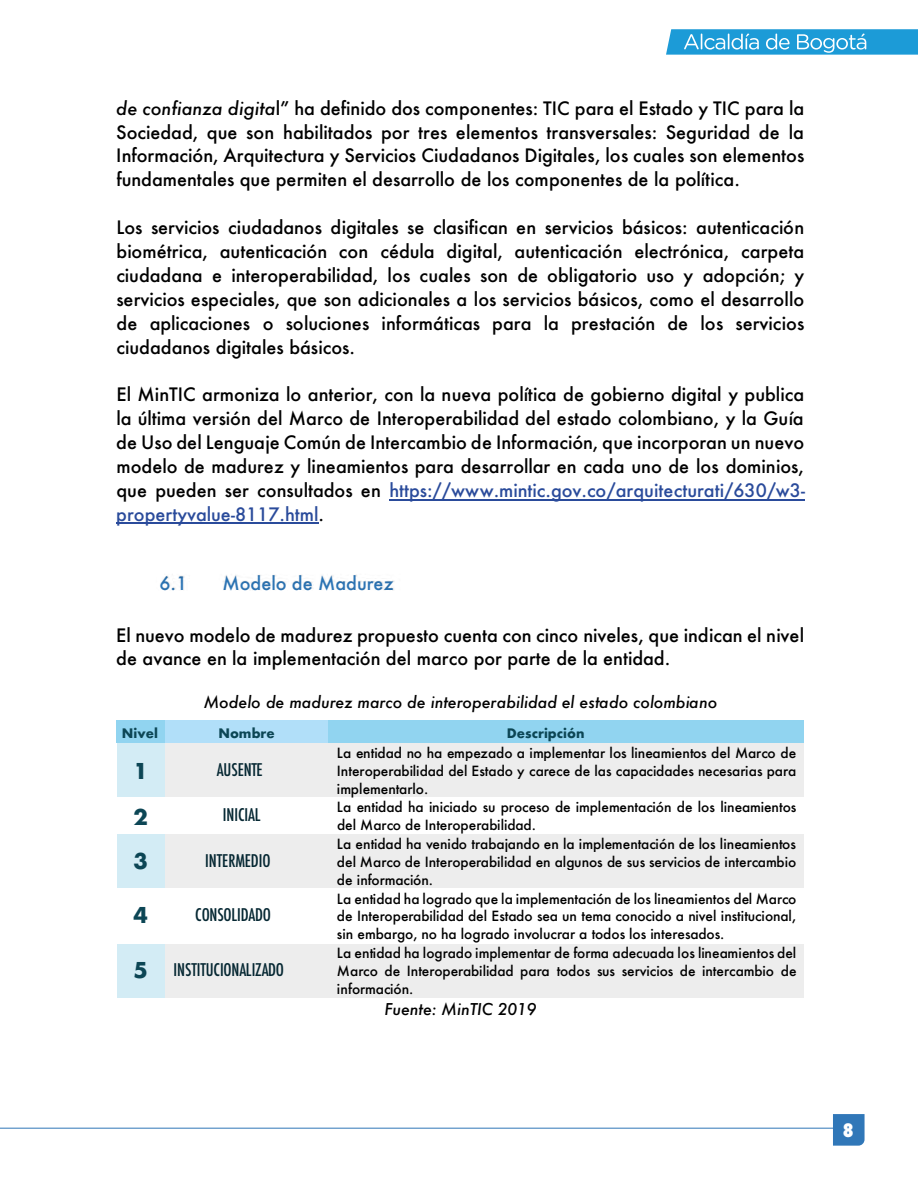
<style>
.page{position:relative;width:918px;height:1188px;background:#fff}
.page>*{position:absolute;margin:0;border:0;box-sizing:border-box;transform-origin:0 0}
.t1{font:700 21.3px/46.2px "Futura";color:#0c4655}
.t2{font:500 18px/23.9px "Futura";color:#000;text-align:justify}
.t3{font:500 18px "Futura";color:#2d76b7}
.t4{font:800 condensed 18px "Futura";color:#fff}
.t5{font:500 condensed 16.95px "Futura";letter-spacing:-.005em;color:#062833}
.t6{font:italic 500 15.9px "Futura";letter-spacing:-.005em;color:#000}
.t7{font:500 13.65px/18px "Futura";color:#000;text-align:justify}
.t8{font:700 12.75px "Futura";letter-spacing:.005em;color:#0c4655}
.s1{font-style:italic}
.s2{color:#2a4b9b}
</style>
<div class="page">
<hr style="left:389px;top:499px;width:416px;height:1px;background:#2a4b9b">
<hr style="left:116px;top:523px;width:203px;height:1px;background:#2a4b9b">
<img style="left:162px;top:575px;width:22px;height:15px">
<img style="left:223px;top:575px;width:172px;height:16px">
<div style="left:116px;top:720px;width:49px;height:23px;background:#91d4f0"></div>
<div style="left:165px;top:720px;width:164px;height:23px;background:#b1dff9"></div>
<div style="left:329px;top:720px;width:475px;height:23px;background:#91d4f0"></div>
<div style="left:117px;top:743px;width:48px;height:54px;background:#d3ecf5"></div>
<div style="left:166px;top:743px;width:163px;height:54px;background:#ededed"></div>
<div style="left:329px;top:743px;width:475px;height:54px;background:#ededed"></div>
<div style="left:117px;top:834px;width:48px;height:54px;background:#d3ecf5"></div>
<div style="left:166px;top:834px;width:163px;height:54px;background:#ededed"></div>
<div style="left:329px;top:834px;width:475px;height:54px;background:#ededed"></div>
<div style="left:117px;top:944px;width:48px;height:54px;background:#d3ecf5"></div>
<div style="left:166px;top:944px;width:163px;height:54px;background:#ededed"></div>
<div style="left:329px;top:944px;width:475px;height:54px;background:#ededed"></div>
<hr style="left:0;top:1128px;width:838px;height:1px;background:#3077b8">
<svg style="left:833px;top:1114px;width:32px;height:32px"></svg>
<svg style="left:666px;top:29px;width:252px;height:26px"></svg>
<p class="t2" style="left:116px;top:96px;width:690px"><span class="s1">de confianza digita</span>l” ha definido dos componentes: TIC para el Estado y TIC para la Sociedad, que son habilitados por tres elementos transversales: Seguridad de la Información, Arquitectura y Servicios Ciudadanos Digitales, los cuales son elementos fundamentales que permiten el desarrollo de los componentes de la política.</p>
<p class="t2" style="left:116px;top:215px;width:690px">Los servicios ciudadanos digitales se clasifican en servicios básicos: autenticación biométrica, autenticación con cédula digital, autenticación electrónica, carpeta ciudadana e interoperabilidad, los cuales son de obligatorio uso y adopción; y servicios especiales, que son adicionales a los servicios básicos, como el desarrollo de aplicaciones o soluciones informáticas para la prestación de los servicios ciudadanos digitales básicos.</p>
<p class="t2" style="left:116px;top:383px;width:690px">El MinTIC armoniza lo anterior, con la nueva política de gobierno digital y publica la última versión del Marco de Interoperabilidad del estado colombiano, y la Guía de Uso del Lenguaje Común de Intercambio de Información, que incorporan un nuevo modelo de madurez y lineamientos para desarrollar en cada uno de los dominios, que pueden ser consultados en <span class="s2">https://www.mintic.gov.co/arquitecturati/630/w3- propertyvalue-8117.html</span>.</p>
<p class="t3" style="left:159px;top:571px;width:29px">6.1</p>
<p class="t3" style="left:222px;top:571px;width:173px">Modelo de Madurez</p>
<p class="t2" style="left:116px;top:623px;width:689px">El nuevo modelo de madurez propuesto cuenta con cinco niveles, que indican el nivel de avance en la implementación del marco por parte de la entidad.</p>
<p class="t6" style="left:204px;top:691px;width:515px">Modelo de madurez marco de interoperabilidad el estado colombiano</p>
<p class="t8" style="left:122px;top:724px;width:38px">Nivel</p>
<p class="t1" style="left:134px;top:748px;width:16px">1<br>2</p>
<p class="t1" style="left:134px;top:838px;width:16px">3</p>
<p class="t1" style="left:134px;top:892px;width:16px">4</p>
<p class="t1" style="left:134px;top:947px;width:16px">5</p>
<p class="t8" style="left:218px;top:724px;width:58px">Nombre</p>
<p class="t8" style="left:507px;top:724px;width:79px">Descripción</p>
<p class="t5" style="left:217px;top:759px;width:48px">AUSENTE</p>
<p class="t7" style="left:337px;top:744px;width:461px">La entidad no ha empezado a implementar los lineamientos del Marco de Interoperabilidad del Estado y carece de las capacidades necesarias para implementarlo.</p>
<p class="t5" style="left:223px;top:804px;width:39px">INICIAL</p>
<p class="t7" style="left:337px;top:798px;width:461px">La entidad ha iniciado su proceso de implementación de los lineamientos del Marco de Interoperabilidad.</p>
<p class="t5" style="left:205px;top:850px;width:67px">INTERMEDIO</p>
<p class="t7" style="left:337px;top:835px;width:461px">La entidad ha venido trabajando en la implementación de los lineamientos del Marco de Interoperabilidad en algunos de sus servicios de intercambio de información.</p>
<p class="t5" style="left:195px;top:904px;width:77px">CONSOLIDADO</p>
<p class="t5" style="left:174px;top:959px;width:112px">INSTITUCIONALIZADO</p>
<p class="t7" style="left:337px;top:889px;width:461px">La entidad ha logrado que la implementación de los lineamientos del Marco de Interoperabilidad del Estado sea un tema conocido a nivel institucional, sin embargo, no ha logrado involucrar a todos los interesados.</p>
<p class="t7" style="left:337px;top:944px;width:461px">La entidad ha logrado implementar de forma adecuada los lineamientos del Marco de Interoperabilidad para todos sus servicios de intercambio de información.</p>
<p class="t6" style="left:384px;top:998px;width:154px">Fuente: MinTIC 2019</p>
<p class="t4" style="left:843px;top:1118px;width:12px">8</p>
</div>
